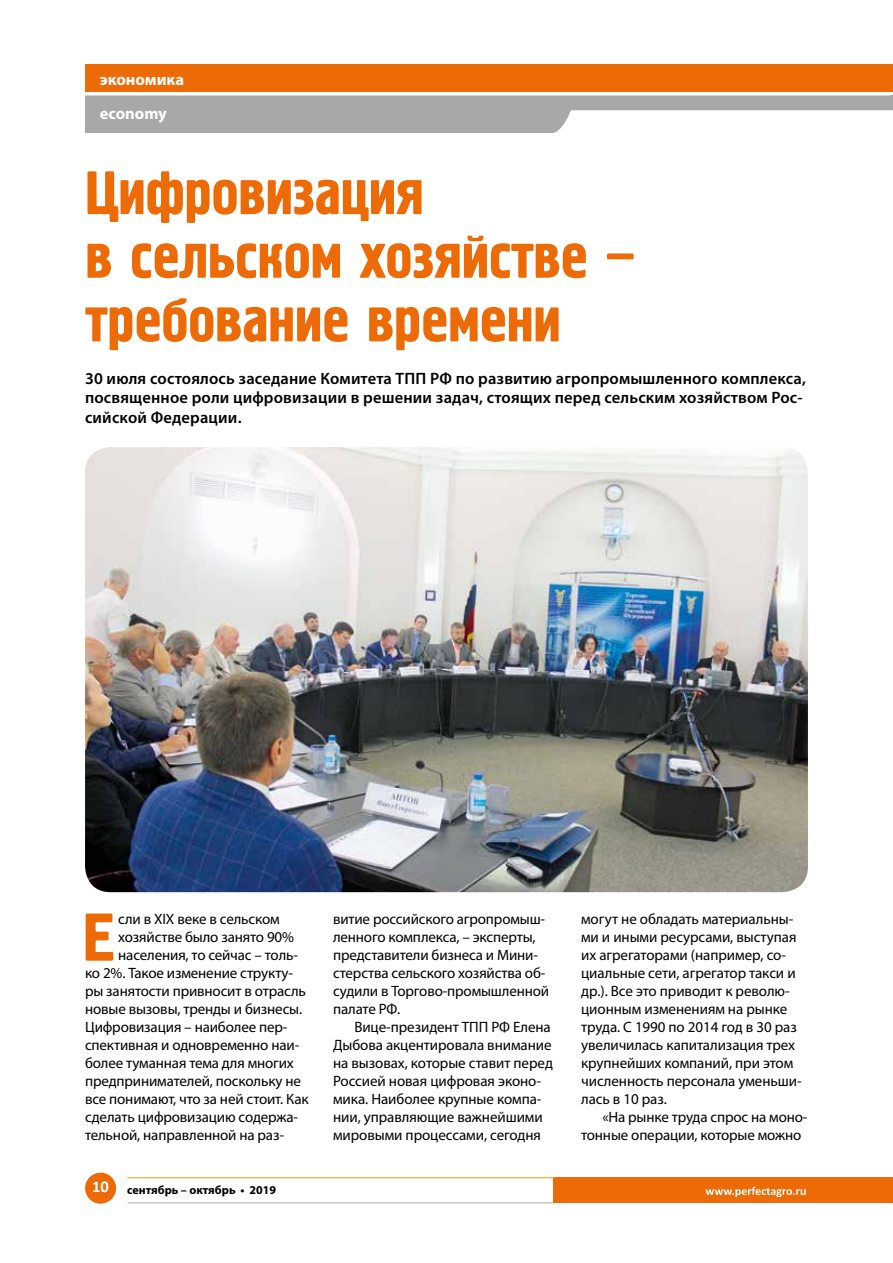
<style>
.page{position:relative;width:893px;height:1263px;background:#fff}
.page>*{position:absolute;margin:0;border:0;box-sizing:border-box;transform-origin:0 0}
.t1{font:67.35px "Hermes";color:#ed6b06}
.t2{font:61.2px/63.6px "Hermes";letter-spacing:-.01em;color:#ed6b06}
.t3{font:600 16.5px/19.5px "Myriad Pro";letter-spacing:.01em;color:#000}
.t4{font:700 16.5px/34px "Myriad Pro";color:#fff}
.t5{font:700 16.5px "Calibri";color:#fff}
.t6{font:15px/18px "Myriad Pro";letter-spacing:-.01em;color:#000}
.t7{font:700 12px "Myriad Pro";color:#000}
</style>
<div class="page">
<hr style="left:128px;top:1202px;width:427px;height:1px;background:#a8a8a7">
<div style="left:553px;top:1177px;width:340px;height:26px;background:#ed6b06"></div>
<div style="left:85px;top:1172px;width:31px;height:32px;background:#ed6b06;border-radius:50%"></div>
<hr style="left:127px;top:1177px;width:429px;height:1px;background:#f39200">
<svg style="left:85px;top:65px;width:808px;height:68px"></svg>
<img style="left:85px;top:447px;width:723px;height:445px">
<svg style="left:706px;top:1187px;width:100px;height:10px"></svg>
<p class="t4" style="left:100px;top:62px;width:86px">экономика economy</p>
<h2 class="t2" style="left:85px;top:163px;width:552px">Цифровизация<br>в сельском хозяйстве – требование времени</h2>
<p class="t3" style="left:85px;top:368px;width:722px">30 июля состоялось заседание Комитета ТПП РФ по развитию агропромышленного комплекса, посвященное роли цифровизации в решении задач, стоящих перед сельским хозяйством Рос&shy;сийской Федерации.</p>
<h1 class="t1" style="left:83px;top:900px;width:34px">Е</h1>
<p class="t6" style="left:118px;top:909px;width:163px">сли в XIX веке в сельском</p>
<p class="t6" style="left:118px;top:927px;width:177px">хозяйстве было занято 90%</p>
<p class="t6" style="left:118px;top:945px;width:181px">населения, то сейчас – толь-</p>
<p class="t6" style="left:85px;top:963px;width:209px">ко 2%. Такое изменение структу-</p>
<p class="t6" style="left:85px;top:981px;width:222px">ры занятости привносит в отрасль</p>
<p class="t6" style="left:85px;top:999px;width:219px">новые вызовы, тренды и бизнесы.</p>
<p class="t6" style="left:85px;top:1017px;width:204px">Цифровизация – наиболее пер-</p>
<p class="t6" style="left:85px;top:1035px;width:216px">спективная и одновременно наи-</p>
<p class="t6" style="left:85px;top:1053px;width:210px">более туманная тема для многих</p>
<p class="t6" style="left:85px;top:1071px;width:217px">предпринимателей, поскольку не</p>
<p class="t6" style="left:85px;top:1089px;width:225px">все понимают, что за ней стоит. Как</p>
<p class="t6" style="left:85px;top:1107px;width:215px">сделать цифровизацию содержа-</p>
<p class="t6" style="left:85px;top:1125px;width:200px">тельной, направленной на раз-</p>
<p class="t5" style="left:92px;top:1175px;width:18px">10</p>
<p class="t7" style="left:127px;top:1182px;width:150px">сентябрь – октябрь • 2019</p>
<p class="t6" style="left:333px;top:909px;width:218px">витие российского агропромыш&shy;ленного комплекса, – эксперты, представители бизнеса и Мини&shy;стерства сельского хозяйства об&shy;судили в Торгово-промышленной палате РФ.</p>
<p class="t6" style="left:333px;top:1017px;width:221px;text-indent:21px">Вице-президент ТПП РФ Елена<br>Дыбова акцентировала внимание на вызовах, которые ставит перед<br>Россией новая цифровая эконо&shy;мика. Наиболее крупные компа&shy;нии, управляющие важнейшими мировыми процессами, сегодня</p>
<p class="t6" style="left:581px;top:909px;width:222px">могут не обладать материальны&shy;ми и иными ресурсами, выступая их агрегаторами (например, со&shy;циальные сети, агрегатор такси и др.). Все это приводит к револю&shy;ционным изменениям на рынке труда. С 1990 по 2014 год в 30 раз увеличилась капитализация трех крупнейших компаний, при этом численность персонала уменьши&shy;лась в 10 раз.</p>
<p class="t6" style="left:581px;top:1107px;width:228px;text-indent:21px">«На рынке труда спрос на моно&shy;тонные операции, которые можно</p>
</div>
